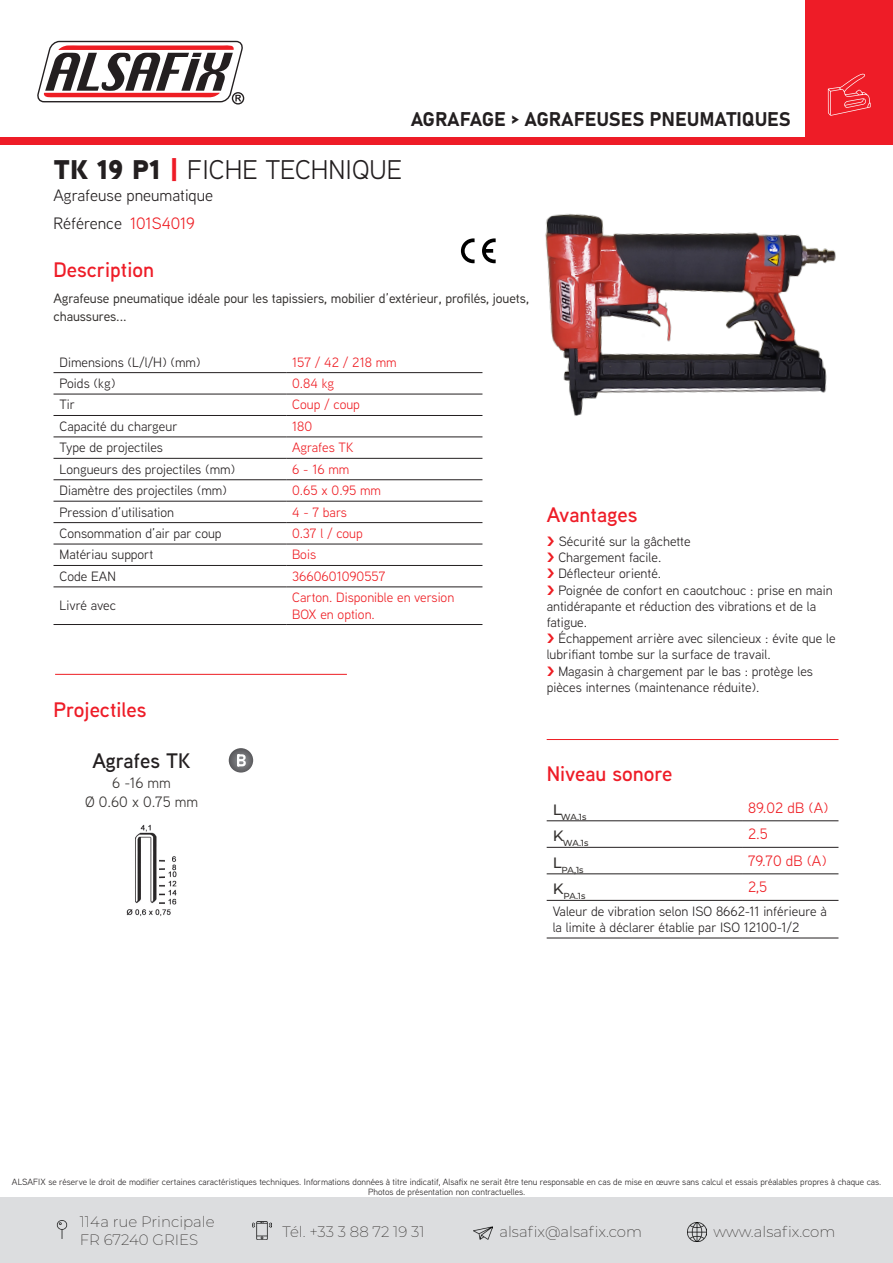
<style>
.page{position:relative;width:893px;height:1263px;background:#fff}
.page>*{position:absolute;margin:0;border:0;box-sizing:border-box;transform-origin:0 0}
.t1{font:27px "Aaux Next";color:#231f20}
.t2{font:600 21px "Aaux Next";color:#ee1c27}
.t3{font:600 21px "Aaux Next";color:#231f20}
.t4{font:19.5px "Bahnschrift";letter-spacing:-.01em;color:#231f20}
.t5{font:16.5px "Aaux Next";color:#231f20}
.t6{font:16.5px "Aaux Next";color:#ee1d23}
.t7{font:200 15px "Montserrat";color:#34312f}
.t8{font:15px "Aaux Next";color:#ee1d23}
.t9{font:15px/19.5px "Aaux Next";color:#34312f;text-align:center}
.t10{font:13.5px/16.2px "Aaux Next";color:#231f20}
.t11{font:13.5px/16.2px "Aaux Next";color:#ee1d23}
.t12{font:500 13.5px/18px "Aaux Next";letter-spacing:-.005em;color:#34312f}
.t13{font:9px/10.8px "Aaux Next";color:#231f20;text-align:center}
.t14{font:500 8.7px "Montserrat";letter-spacing:-.02em;color:#34312f}
.s1{font-weight:900}
.s2{font-weight:900;color:#ee1c27}
.s3{font-weight:900;color:#ee1d23}
</style>
<div class="page">
<div style="left:0;top:1198px;width:893px;height:65px;background:#dcdddf"></div>
<img style="left:56px;top:1220px;width:12px;height:19px">
<img style="left:688px;top:1222px;width:19px;height:19px">
<img style="left:474px;top:1226px;width:18px;height:14px">
<img style="left:253px;top:1221px;width:18px;height:19px">
<div style="left:232px;top:92px;width:12px;height:13px;border:1px solid #231f20;border-radius:50%"></div>
<svg style="left:37px;top:40px;width:208px;height:63px"></svg>
<div style="left:0;top:137px;width:893px;height:8px;background:#ee1c27"></div>
<div style="left:805px;top:0;width:88px;height:139px;background:#ee1c27"></div>
<img style="left:545px;top:214px;width:291px;height:202px">
<svg style="left:461px;top:238px;width:14px;height:25px"></svg>
<svg style="left:482px;top:238px;width:14px;height:25px"></svg>
<img style="left:126px;top:824px;width:51px;height:93px">
<hr style="left:55px;top:674px;width:292px;height:1px;background:#ee1d23">
<svg style="left:828px;top:74px;width:43px;height:42px"></svg>
<svg style="left:229px;top:748px;width:24px;height:24px"></svg>
<svg style="left:237px;top:754px;width:9px;height:12px"></svg>
<hr style="left:547px;top:739px;width:291px;height:1px;background:#ee1d23">
<hr style="left:54px;top:372px;width:232px;height:1px;background:#231f20">
<hr style="left:286px;top:372px;width:196px;height:1px;background:#231f20">
<hr style="left:54px;top:394px;width:232px;height:1px;background:#231f20">
<hr style="left:286px;top:394px;width:196px;height:1px;background:#231f20">
<hr style="left:54px;top:415px;width:232px;height:1px;background:#231f20">
<hr style="left:286px;top:415px;width:196px;height:1px;background:#231f20">
<hr style="left:54px;top:436px;width:232px;height:1px;background:#231f20">
<hr style="left:286px;top:436px;width:196px;height:1px;background:#231f20">
<hr style="left:54px;top:458px;width:232px;height:1px;background:#231f20">
<hr style="left:286px;top:458px;width:196px;height:1px;background:#231f20">
<hr style="left:54px;top:479px;width:232px;height:1px;background:#231f20">
<hr style="left:286px;top:479px;width:196px;height:1px;background:#231f20">
<hr style="left:54px;top:501px;width:232px;height:1px;background:#231f20">
<hr style="left:286px;top:501px;width:196px;height:1px;background:#231f20">
<hr style="left:54px;top:522px;width:232px;height:1px;background:#231f20">
<hr style="left:286px;top:522px;width:196px;height:1px;background:#231f20">
<hr style="left:54px;top:544px;width:232px;height:1px;background:#231f20">
<hr style="left:286px;top:544px;width:196px;height:1px;background:#231f20">
<hr style="left:54px;top:565px;width:232px;height:1px;background:#231f20">
<hr style="left:286px;top:565px;width:196px;height:1px;background:#231f20">
<hr style="left:54px;top:586px;width:232px;height:1px;background:#231f20">
<hr style="left:286px;top:586px;width:196px;height:1px;background:#231f20">
<hr style="left:54px;top:624px;width:232px;height:1px;background:#231f20">
<hr style="left:286px;top:624px;width:196px;height:1px;background:#231f20">
<hr style="left:547px;top:820px;width:195px;height:1px;background:#231f20">
<hr style="left:742px;top:820px;width:96px;height:1px;background:#231f20">
<hr style="left:547px;top:847px;width:195px;height:1px;background:#231f20">
<hr style="left:742px;top:847px;width:96px;height:1px;background:#231f20">
<hr style="left:547px;top:873px;width:195px;height:1px;background:#231f20">
<hr style="left:742px;top:873px;width:96px;height:1px;background:#231f20">
<hr style="left:547px;top:900px;width:195px;height:1px;background:#231f20">
<hr style="left:742px;top:900px;width:96px;height:1px;background:#231f20">
<hr style="left:547px;top:938px;width:195px;height:1px;background:#231f20">
<hr style="left:742px;top:938px;width:96px;height:1px;background:#231f20">
<p class="t4" style="left:411px;top:104px;width:382px">AGRAFAGE &gt; AGRAFEUSES PNEUMATIQUES</p>
<p class="t1" style="left:54px;top:151px;width:350px"><span class="s1">TK 19 P1</span> <span class="s2">|</span> FICHE TECHNIQUE</p>
<p class="t5" style="left:54px;top:185px;width:161px">Agrafeuse pneumatique</p>
<p class="t5" style="left:54px;top:212px;width:70px">Référence</p>
<p class="t6" style="left:130px;top:212px;width:66px">101S4019</p>
<p class="t2" style="left:54px;top:255px;width:102px">Description</p>
<p class="t12" style="left:54px;top:289px;width:477px">Agrafeuse pneumatique idéale pour les tapissiers, mobilier d’extérieur, profilés, jouets, chaussures...</p>
<p class="t10" style="left:60px;top:353px;width:142px">Dimensions (L/l/H) (mm)</p>
<p class="t11" style="left:292px;top:353px;width:106px">157 / 42 / 218 mm</p>
<p class="t10" style="left:60px;top:375px;width:57px">Poids (kg)</p>
<p class="t11" style="left:292px;top:375px;width:44px">0.84 kg</p>
<p class="t10" style="left:60px;top:396px;width:17px">Tir</p>
<p class="t11" style="left:292px;top:396px;width:69px">Coup / coup</p>
<p class="t10" style="left:60px;top:418px;width:119px">Capacité du chargeur</p>
<p class="t11" style="left:292px;top:418px;width:22px">180</p>
<p class="t10" style="left:60px;top:439px;width:105px">Type de projectiles</p>
<p class="t11" style="left:292px;top:439px;width:63px">Agrafes TK</p>
<p class="t10" style="left:60px;top:460px;width:177px">Longueurs des projectiles (mm)</p>
<p class="t11" style="left:292px;top:460px;width:59px">6 - 16 mm</p>
<p class="t10" style="left:60px;top:482px;width:169px">Diamètre des projectiles (mm)</p>
<p class="t11" style="left:292px;top:482px;width:90px">0.65 x 0.95 mm</p>
<p class="t10" style="left:60px;top:503px;width:116px">Pression d’utilisation</p>
<p class="t11" style="left:292px;top:503px;width:56px">4 - 7 bars</p>
<p class="t10" style="left:60px;top:525px;width:164px">Consommation d’air par coup</p>
<p class="t11" style="left:292px;top:525px;width:72px">0.37 l / coup</p>
<p class="t10" style="left:60px;top:546px;width:95px">Matériau support</p>
<p class="t11" style="left:292px;top:546px;width:25px">Bois</p>
<p class="t10" style="left:60px;top:568px;width:58px">Code EAN</p>
<p class="t11" style="left:292px;top:568px;width:95px">3660601090557</p>
<p class="t10" style="left:60px;top:597px;width:58px">Livré avec</p>
<p class="t11" style="left:292px;top:589px;width:164px">Carton. Disponible en version<br>BOX en option.</p>
<p class="t2" style="left:54px;top:695px;width:94px">Projectiles</p>
<p class="t3" style="left:92px;top:746px;width:100px">Agrafes TK</p>
<p class="t9" style="left:85px;top:772px;width:114px">6 -16 mm<br>Ø 0.60 x 0.75 mm</p>
<p class="t2" style="left:547px;top:501px;width:92px">Avantages</p>
<p class="t10" style="left:547px;top:533px;width:290px"><span class="s3">&gt;</span> Sécurité sur la gâchette<br><span class="s3">&gt;</span> Chargement facile.<br><span class="s3">&gt;</span> Déflecteur orienté.<br><span class="s3">&gt;</span> Poignée de confort en caoutchouc : prise en main antidérapante et réduction des vibrations et de la fatigue.<br><span class="s3">&gt;</span> Échappement arrière avec silencieux : évite que le lubrifiant tombe sur la surface de travail.<br><span class="s3">&gt;</span> Magasin à chargement par le bas : protège les pièces internes (maintenance réduite).</p>
<p class="t2" style="left:547px;top:759px;width:127px">Niveau sonore</p>
<p class="t14" style="left:553px;top:811px;width:35px"><sup>L</sup>WA.1s</p>
<p class="t8" style="left:748px;top:797px;width:82px">89.02 dB (A)</p>
<p class="t14" style="left:553px;top:837px;width:37px"><sup>K</sup>WA.1s</p>
<p class="t8" style="left:748px;top:824px;width:21px">2.5</p>
<p class="t14" style="left:553px;top:864px;width:33px"><sup>L</sup>PA,1s</p>
<p class="t8" style="left:748px;top:850px;width:80px">79.70 dB (A)</p>
<p class="t14" style="left:553px;top:890px;width:34px"><sup>K</sup>PA.1s</p>
<p class="t8" style="left:748px;top:877px;width:21px">2,5</p>
<p class="t10" style="left:553px;top:902px;width:276px">Valeur de vibration selon ISO 8662-11 inférieure à la limite à déclarer établie par ISO 12100-1/2</p>
<p class="t13" style="left:12px;top:1176px;width:871px">ALSAFIX se réserve le droit de modifier certaines caractéristiques techniques. Informations données à titre indicatif, Alsafix ne serait être tenu responsable en cas de mise en œuvre sans calcul et essais préalables propres à chaque cas.<br>Photos de présentation non contractuelles.</p>
<p class="t7" style="left:80px;top:1212px;width:136px">114a rue Principale</p>
<p class="t7" style="left:80px;top:1230px;width:120px">FR 67240 GRIES</p>
<p class="t7" style="left:283px;top:1221px;width:144px">Tél. +33 3 88 72 19 31</p>
<p class="t7" style="left:499px;top:1221px;width:144px">alsafix@alsafix.com</p>
<p class="t7" style="left:713px;top:1221px;width:124px">www.alsafix.com</p>
</div>
